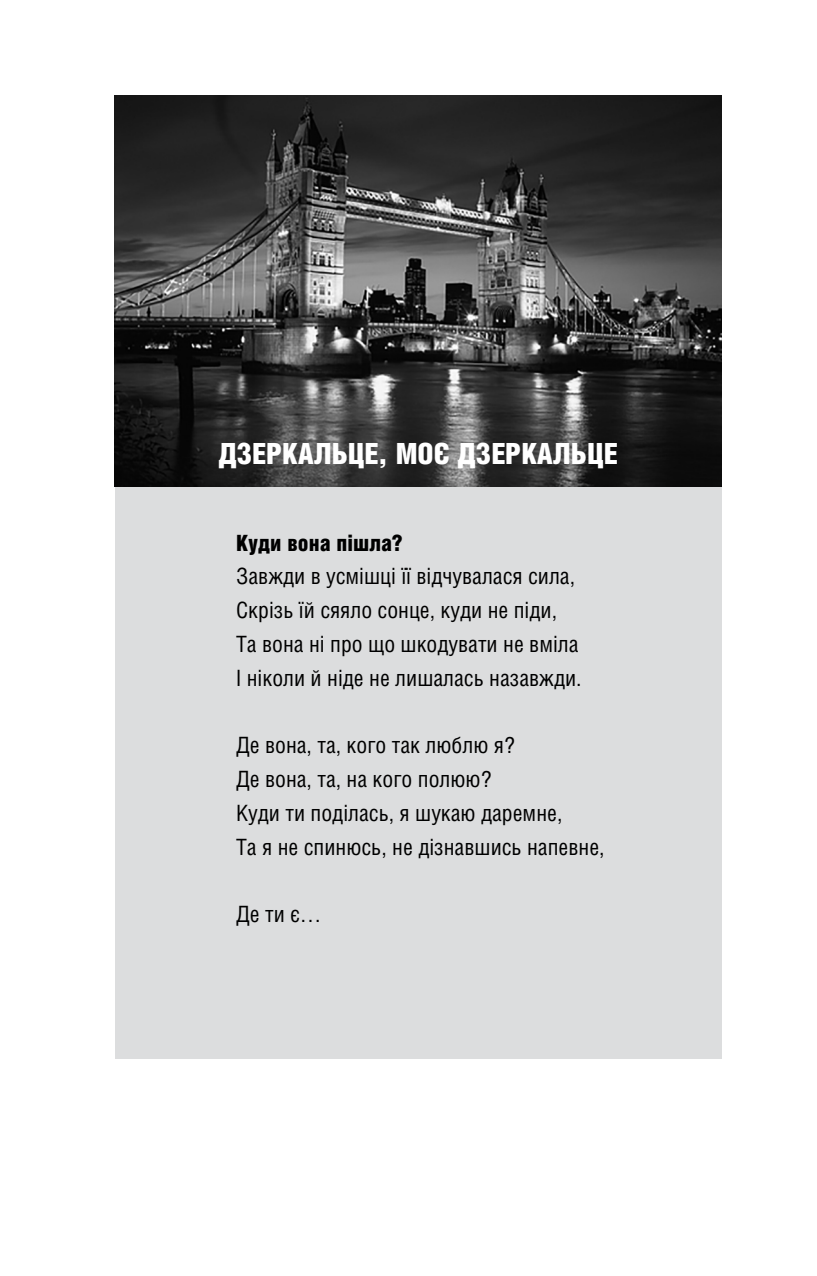
<style>
.page{position:relative;width:817px;height:1276px;background:#fff}
.page>*{position:absolute;margin:0;border:0;box-sizing:border-box;transform-origin:0 0}
.H3{font:900 29.25px "Helios Cond";color:#fff}
.MainText{font:22.5px "Helios Cond";color:#000}
.MainText-2{font:900 22.5px "Helios Cond";color:#000}
</style>
<div class="page">
<div style="left:115px;top:486px;width:606px;height:573px;background:#dcddde"></div>
<img style="left:115px;top:96px;width:606px;height:391px">
<p class="H3" style="left:218px;top:437px;width:400px">ДЗЕРКАЛЬЦЕ, МОЄ ДЗЕРКАЛЬЦЕ</p>
<p class="MainText-2" style="left:236px;top:530px;width:168px">Куди вона пішла?</p>
<p class="MainText" style="left:236px;top:563px;width:340px">Завжди в усмішці її відчувалася сила,</p>
<p class="MainText" style="left:236px;top:597px;width:322px">Скрізь їй сяяло сонце, куди не піди,</p>
<p class="MainText" style="left:236px;top:630px;width:344px">Та вона ні про що шкодувати не вміла</p>
<p class="MainText" style="left:236px;top:664px;width:347px">І ніколи й ніде не лишалась назавжди.</p>
<p class="MainText" style="left:236px;top:732px;width:280px">Де вона, та, кого так люблю я?</p>
<p class="MainText" style="left:236px;top:765px;width:257px">Де вона, та, на кого полюю?</p>
<p class="MainText" style="left:236px;top:799px;width:328px">Куди ти поділась, я шукаю даремне,</p>
<p class="MainText" style="left:236px;top:833px;width:370px">Та я не спинюсь, не дізнавшись напевне,</p>
<p class="MainText" style="left:236px;top:900px;width:87px">Де ти є…</p>
</div>
